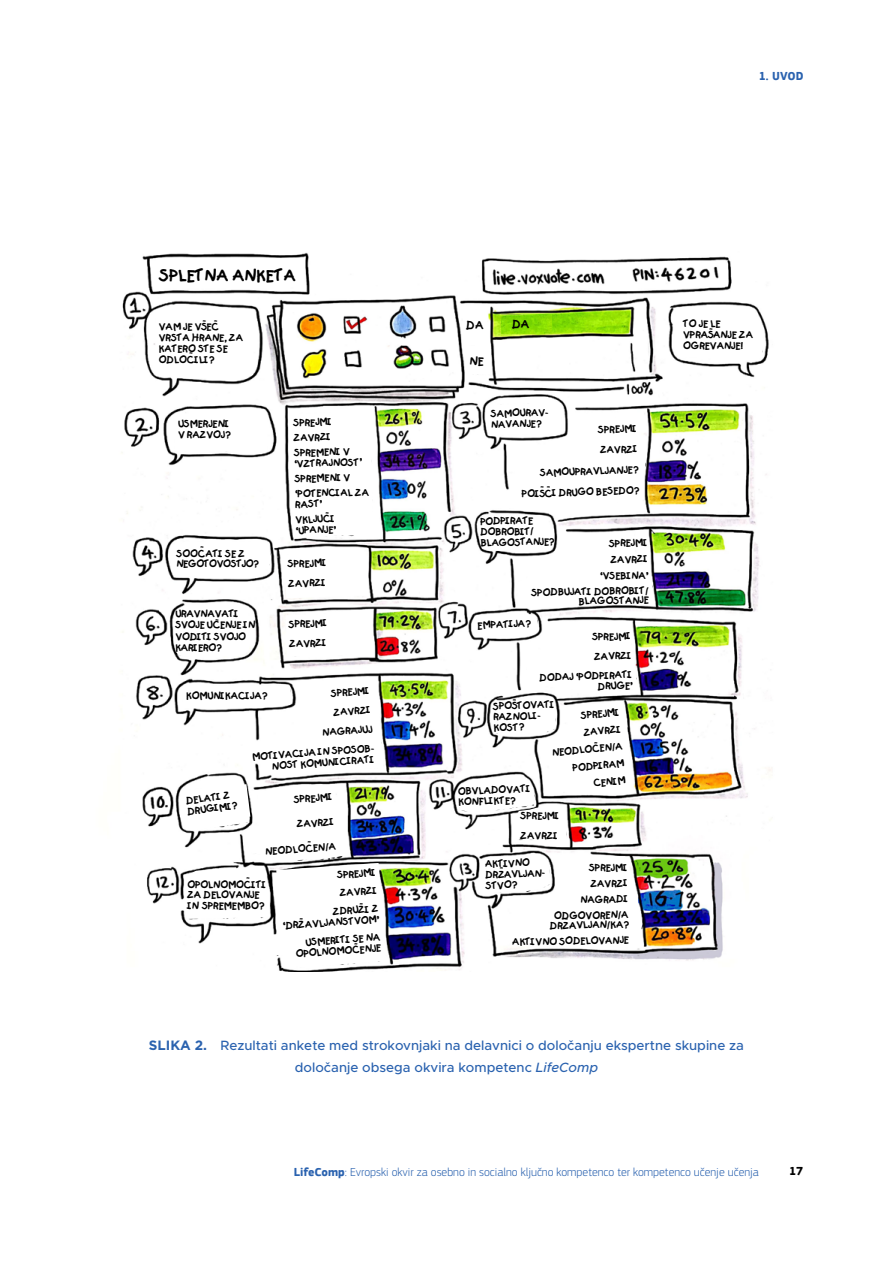
<style>
.page{position:relative;width:893px;height:1263px;background:#fff}
.page>*{position:absolute;margin:0;border:0;box-sizing:border-box;transform-origin:0 0}
.t1{font:700 15px "Catchup";letter-spacing:.02em;color:#000}
.t2{font:500 13.5px/22.5px "Metropolis";color:#2a62af;text-align:center}
.t3{font:300 12px "EC Square Sans Pro";color:#2a62af}
.t4{font:700 12px "EC Square Sans Pro";color:#2a62af}
.t5{font:700 12px "EC Square Sans Pro";color:#000}
.t6{font:700 10.5px "Catchup";color:#000}
.t7{font:700 9px/10.8px "Catchup";letter-spacing:.02em;color:#000}
.t8{font:700 9px/10.8px "Catchup";letter-spacing:-.01em;color:#000}
.s1{font-family:"Gotham";font-weight:700}
.s2{font-style:italic}
.s3{font-weight:700}
</style>
<div class="page">
<img style="left:122px;top:252px;width:650px;height:719px">
<div style="left:156px;top:261px;width:144px;height:24px;background:#fff"></div>
<div style="left:156px;top:310px;width:96px;height:65px;background:#fff"></div>
<div style="left:175px;top:415px;width:92px;height:36px;background:#fff"></div>
<div style="left:172px;top:541px;width:99px;height:33px;background:#fff;border-radius:17px"></div>
<div style="left:183px;top:686px;width:107px;height:18px;background:#fff"></div>
<svg style="left:173px;top:606px;width:79px;height:50px"></svg>
<div style="left:463px;top:310px;width:24px;height:26px;background:#fff"></div>
<div style="left:467px;top:346px;width:23px;height:28px;background:#fff"></div>
<img style="left:502px;top:315px;width:49px;height:18px">
<svg style="left:675px;top:307px;width:89px;height:53px"></svg>
<svg style="left:290px;top:412px;width:83px;height:125px"></svg>
<svg style="left:285px;top:552px;width:82px;height:46px"></svg>
<svg style="left:286px;top:612px;width:82px;height:45px"></svg>
<svg style="left:247px;top:676px;width:137px;height:97px"></svg>
<svg style="left:182px;top:782px;width:203px;height:186px"></svg>
<svg style="left:488px;top:403px;width:157px;height:105px"></svg>
<svg style="left:480px;top:517px;width:174px;height:89px"></svg>
<svg style="left:472px;top:614px;width:166px;height:78px"></svg>
<svg style="left:458px;top:698px;width:173px;height:143px"></svg>
<svg style="left:476px;top:854px;width:166px;height:92px"></svg>
<h1 class="t1" style="left:160px;top:265px;width:138px">SPLETNA ANKETA</h1>
<p class="t7" style="left:159px;top:322px;width:86px">VAM JE VS˜EC˜<br>VRSTA HRANE, ZA<br>KATERO STE SE<br>ODLOC˜ ILI?</p>
<p class="t7" style="left:178px;top:419px;width:54px">USMERJENI<br>V RAZVOJ?</p>
<p class="t8" style="left:177px;top:548px;width:83px">SOOC˜ ATI SE Z<br>NEGOTOVOSTJO?</p>
<p class="t7" style="left:176px;top:608px;width:81px;line-height:11.4px">URAVNAVATI<br>SVOJE UC˜ ENJE IN<br>VODITI SVOJO<br>KARIERO?</p>
<p class="t7" style="left:294px;top:415px;width:57px;line-height:15px;rotate:-1deg">SPREJMI<br>ZAVRZI<br>SPREMENI V</p>
<p class="t7" style="left:295px;top:456px;width:75px;line-height:15px;rotate:-1deg">‘VZTRAJNOST’<br>SPREMENI V ‘POTENCIAL ZA</p>
<p class="t7" style="left:295px;top:497px;width:41px;line-height:15px;rotate:-1deg">RAST’<br>VKLJUC˜ I</p>
<p class="t7" style="left:296px;top:525px;width:42px;rotate:-1deg">‘UPANJE’</p>
<p class="t7" style="left:288px;top:554px;width:40px;line-height:19.8px;rotate:-2deg">SPREJMI<br>ZAVRZI</p>
<p class="t7" style="left:289px;top:614px;width:40px;line-height:19.8px;rotate:-2deg">SPREJMI<br>ZAVRZI</p>
<p class="t7" style="left:248px;top:689px;width:125px;line-height:19.4px;text-align:right;rotate:-4deg">SPREJMI<br>ZAVRZI<br>NAGRAJUJ<br>MOTIVACIJA IN SPOSOB-</p>
<p class="t7" style="left:186px;top:690px;width:82px">KOMUNIKACIJA?</p>
<p class="t7" style="left:272px;top:761px;width:104px;rotate:-4deg">NOST KOMUNICIRATI</p>
<p class="t7" style="left:186px;top:795px;width:51px;rotate:-7deg">DELATI Z<br>DRUGIMI?</p>
<p class="t7" style="left:294px;top:794px;width:40px;rotate:-4deg">SPREJMI</p>
<p class="t7" style="left:297px;top:819px;width:39px;rotate:-4deg">ZAVRZI</p>
<p class="t7" style="left:265px;top:846px;width:72px;rotate:-4deg">NEODLOC˜ EN/A</p>
<p class="t7" style="left:330px;top:866px;width:47px;line-height:18px;text-align:right;rotate:-4deg">SPREJMI<br>ZAVRZI<br>ZDRUZ˜ I Z</p>
<p class="t7" style="left:283px;top:917px;width:98px;line-height:18px;text-align:right;rotate:-4deg">‘DRZ˜ AVLJANSTVOM’<br>USMERITI SE NA</p>
<p class="t7" style="left:296px;top:948px;width:87px;rotate:-4deg">OPOLNOMOC˜ ENJE</p>
<p class="t7" style="left:188px;top:879px;width:80px">OPOLNOMOC˜ ITI<br>ZA DELOVANJE<br>IN SPREMEMBO?</p>
<h3 class="t4" style="left:759px;top:69px;width:46px">1. UVOD</h3>
<p class="t6" style="left:467px;top:318px;width:19px">DA</p>
<p class="t6" style="left:470px;top:354px;width:16px">NE</p>
<p class="t6" style="left:512px;top:317px;width:19px">DA</p>
<p class="t7" style="left:683px;top:319px;width:71px">TO JE LE<br>VPRAS˜ANJE ZA<br>OGREVANJE!</p>
<p class="t7" style="left:491px;top:408px;width:60px;rotate:-1deg">SAMOURAV-<br>NAVANJE?</p>
<p class="t7" style="left:598px;top:424px;width:40px;rotate:-2deg">SPREJMI</p>
<p class="t7" style="left:600px;top:445px;width:39px;rotate:-2deg">ZAVRZI</p>
<p class="t7" style="left:540px;top:467px;width:100px;rotate:-2deg">SAMOUPRAVLJANJE?</p>
<p class="t7" style="left:522px;top:489px;width:119px;rotate:-2deg">POIS˜C˜ I DRUGO BESEDO?</p>
<p class="t7" style="left:481px;top:516px;width:75px;rotate:-1deg">PODPIRATE<br>DOBROBIT/<br>BLAGOSTANJE?</p>
<p class="t7" style="left:600px;top:535px;width:50px;line-height:16.4px;text-align:right;rotate:-1deg">SPREJMI<br>ZAVRZI ‘VSEBINA’</p>
<p class="t7" style="left:532px;top:588px;width:119px;line-height:9.6px;text-align:right;rotate:-1deg">SPODBUJATI DOBROBIT/<br>BLAGOSTANJE</p>
<p class="t7" style="left:538px;top:629px;width:94px;line-height:19.4px;text-align:right;rotate:-2deg">SPREJMI<br>ZAVRZI<br>DODAJ ‘PODPIRATI</p>
<p class="t7" style="left:598px;top:681px;width:36px;rotate:-2deg">DRUGE’</p>
<p class="t7" style="left:549px;top:709px;width:72px;line-height:17.2px;text-align:right;rotate:-5deg">SPREJMI<br>ZAVRZI<br>NEODLOC˜ EN/A<br>PODPIRAM<br>CENIM</p>
<p class="t7" style="left:521px;top:805px;width:40px;line-height:19.8px">SPREJMI<br>ZAVRZI</p>
<p class="t7" style="left:553px;top:860px;width:76px;line-height:15.9px;text-align:right;rotate:-1deg">SPREJMI<br>ZAVRZI<br>NAGRADI<br>ODGOVOREN/A</p>
<p class="t7" style="left:512px;top:918px;width:118px;line-height:15.9px;text-align:right;rotate:-1deg">DRZ˜ AVLJAN/KA?<br>AKTIVNO SODELOVANJE</p>
<p class="t7" style="left:478px;top:620px;width:55px;rotate:-2deg">EMPATIJA?</p>
<p class="t7" style="left:493px;top:701px;width:63px;rotate:-2deg">SPOS˜TOVATI<br>RAZNOLI-<br>KOST?</p>
<p class="t7" style="left:458px;top:786px;width:74px;rotate:-2deg">OBVLADOVATI<br>KONFLIKTE?</p>
<p class="t7" style="left:485px;top:859px;width:62px;rotate:-2deg">AKTIVNO<br>DRZ˜AVLJAN-<br>STVO?</p>
<h2 class="t2" style="left:149px;top:1034px;width:597px"><span class="s1">SLIKA 2.</span> Rezultati ankete med strokovnjaki na delavnici o določanju ekspertne skupine za določanje obsega okvira kompetenc <span class="s2">LifeComp</span></h2>
<h3 class="t3" style="left:294px;top:1165px;width:467px"><span class="s3">LifeComp</span>: Evropski okvir za osebno in socialno ključno kompetenco ter kompetenco učenje učenja</h3>
<h3 class="t5" style="left:789px;top:1164px;width:16px">17</h3>
</div>
